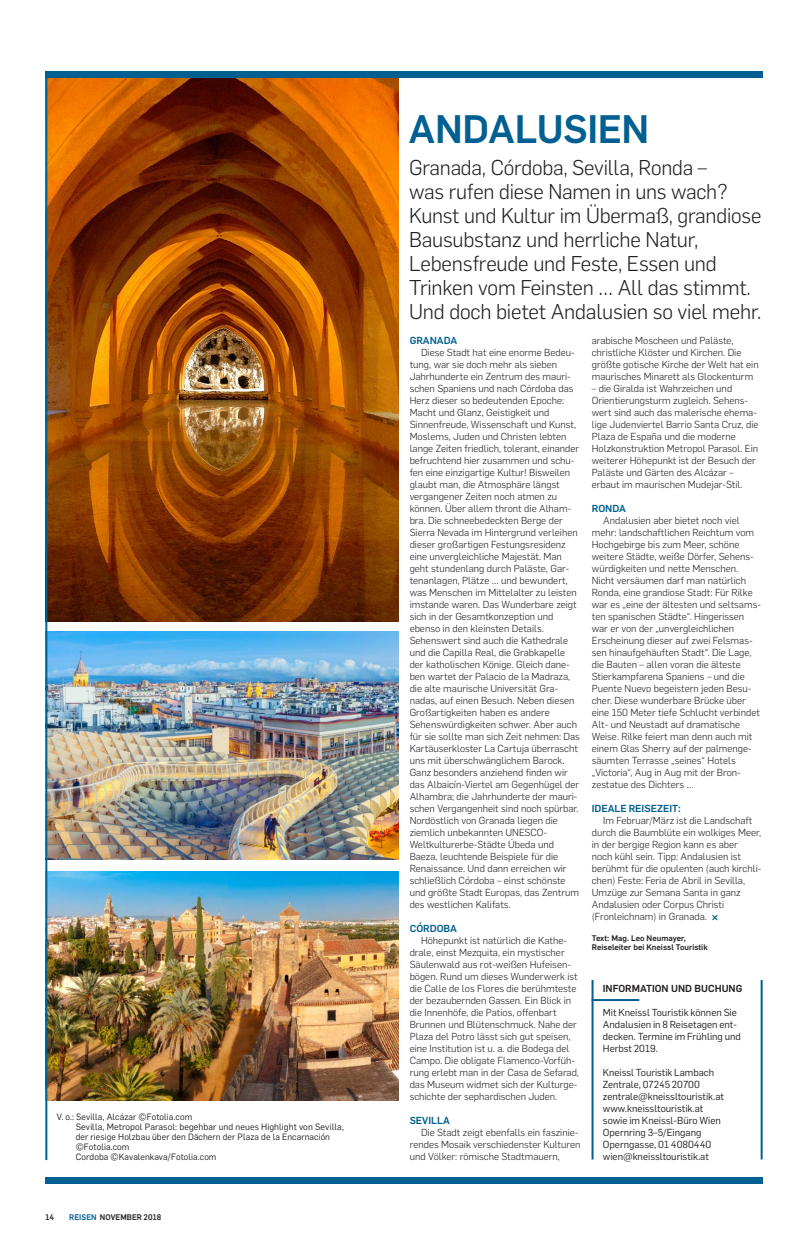
<style>
.page{position:relative;width:808px;height:1248px;background:#fff}
.page>*{position:absolute;margin:0;border:0;box-sizing:border-box;transform-origin:0 0}
.Titel_51{font:500 39px "Flama";letter-spacing:-.015em;color:#016091}
.Vorspann_21{font:300 21px/24px "Flama";letter-spacing:-.01em;color:#231f20}
.Grundtext{font:300 10px/12px "Flama";color:#231f20}
.Infokasten_Grundtext{font:10px/12px "Flama";color:#231f20}
.Zwiti{font:500 10px "Flama";color:#016091}
.Infokasten_Titel_lin{font:500 10px "Flama";color:#231f20}
.BU{font:9px/10px "Flama";letter-spacing:.01em;color:#231f20}
.Autor{font:500 8px/9px "Flama";color:#231f20}
.Pagina{font:500 8px "Flama";letter-spacing:.01em;color:#231f20;scale:.96 1}
.s1{color:#016091}
.s2{font-weight:800;font-size:10.6px;color:#016091}
</style>
<div class="page">
<hr style="left:591px;top:979px;width:2px;height:180px;background:#016091">
<hr style="left:761px;top:979px;width:2px;height:180px;background:#016091">
<hr style="left:591px;top:998px;width:48px;height:2px;background:#016091">
<img style="left:47px;top:871px;width:351px;height:228px">
<img style="left:47px;top:631px;width:351px;height:228px">
<img style="left:47px;top:78px;width:351px;height:543px">
<hr style="left:45px;top:71px;width:2px;height:1088px;background:#016091">
<div style="left:45px;top:1177px;width:718px;height:6px;background:#016091"></div>
<div style="left:45px;top:71px;width:718px;height:7px;background:#016091"></div>
<p class="BU" style="left:57px;top:1111px;width:137px">V. o.: Sevilla, Alcázar ©Fotolia.com</p>
<p class="BU" style="left:76px;top:1121px;width:270px">Sevilla, Metropol Parasol: begehbar und neues Highlight von Sevilla,</p>
<p class="BU" style="left:76px;top:1131px;width:256px">der riesige Holzbau über den Dächern der Plaza de la Encarnación ©Fotolia.com</p>
<p class="BU" style="left:76px;top:1151px;width:142px">Cordoba ©Kavalenkava/Fotolia.com</p>
<p class="Pagina" style="left:45px;top:1210px;width:10px">14</p>
<p class="Pagina" style="left:69px;top:1210px;width:97px"><span class="s1">REISEN</span> NOVEMBER 2018</p>
<p class="Titel_51" style="left:409px;top:101px;width:242px">ANDALUSIEN</p>
<p class="Vorspann_21" style="left:409px;top:154px;width:354px">Granada, Córdoba, Sevilla, Ronda –<br>was rufen diese Namen in uns wach?<br>Kunst und Kultur im Übermaß, grandiose Bausubstanz und herrliche Natur, Lebensfreude und Feste, Essen und Trinken vom Feinsten … All das stimmt.<br>Und doch bietet Andalusien so viel mehr.</p>
<p class="Zwiti" style="left:410px;top:333px;width:49px">GRANADA</p>
<p class="Grundtext" style="left:410px;top:345px;width:172px;text-indent:11px">Diese Stadt hat eine enorme Bedeu&shy;tung, war sie doch mehr als sieben Jahrhunderte ein Zentrum des mauri&shy;schen Spaniens und nach Córdoba das Herz dieser so bedeutenden Epoche:<br>Macht und Glanz, Geistigkeit und Sinnenfreude, Wissenschaft und Kunst, Moslems, Juden und Christen lebten lange Zeiten friedlich, tolerant, einander befruchtend hier zusammen und schu&shy;fen eine einzigartige Kultur! Bisweilen glaubt man, die Atmosphäre längst vergangener Zeiten noch atmen zu können. Über allem thront die Alham&shy;bra. Die schneebedeckten Berge der Sierra Nevada im Hintergrund verleihen dieser großartigen Festungsresidenz eine unvergleichliche Majestät. Man geht stundenlang durch Paläste, Gar&shy;tenanlagen, Plätze … und bewundert, was Menschen im Mittelalter zu leisten imstande waren. Das Wunderbare zeigt sich in der Gesamtkonzeption und ebenso in den kleinsten Details.<br>Sehenswert sind auch die Kathedrale und die Capilla Real, die Grabkapelle der katholischen Könige. Gleich dane&shy;ben wartet der Palacio de la Madraza, die alte maurische Universität Gra&shy;nadas, auf einen Besuch. Neben diesen Großartigkeiten haben es andere Sehenswürdigkeiten schwer. Aber auch für sie sollte man sich Zeit nehmen: Das Kartäuserkloster La Cartuja überrascht uns mit überschwänglichem Barock.<br>Ganz besonders anziehend finden wir das Albaicín-Viertel am Gegenhügel der Alhambra; die Jahrhunderte der mauri&shy;schen Vergangenheit sind noch spürbar.<br>Nordöstlich von Granada liegen die ziemlich unbekannten UNESCO-Weltkulturerbe-Städte Úbeda und Baeza, leuchtende Beispiele für die Renaissance. Und dann erreichen wir schließlich Córdoba – einst schönste und größte Stadt Europas, das Zentrum des westlichen Kalifats.</p>
<p class="Zwiti" style="left:410px;top:921px;width:49px">CÓRDOBA</p>
<p class="Grundtext" style="left:410px;top:933px;width:171px;text-indent:11px">Höhepunkt ist natürlich die Kathe&shy;drale, einst Mezquita, ein mystischer Säulenwald aus rot-weißen Hufeisen&shy;bögen. Rund um dieses Wunderwerk ist die Calle de los Flores die berühmteste der bezaubernden Gassen. Ein Blick in die Innenhöfe, die Patios, offenbart Brunnen und Blütenschmuck. Nahe der Plaza del Potro lässt sich gut speisen, eine Institution ist u. a. die Bodega del Campo. Die obligate Flamenco-Vorfüh&shy;rung erlebt man in der Casa de Sefarad, das Museum widmet sich der Kulturge&shy;schichte der sephardischen Juden.</p>
<p class="Zwiti" style="left:410px;top:1113px;width:42px">SEVILLA</p>
<p class="Grundtext" style="left:410px;top:1125px;width:172px;text-indent:11px">Die Stadt zeigt ebenfalls ein faszinie&shy;rendes Mosaik verschiedenster Kulturen und Völker: römische Stadtmauern,</p>
<p class="Grundtext" style="left:592px;top:333px;width:168px">arabische Moscheen und Paläste, christliche Klöster und Kirchen. Die größte gotische Kirche der Welt hat ein maurisches Minarett als Glockenturm</p>
<p class="Grundtext" style="left:592px;top:381px;width:168px">– die Giralda ist Wahrzeichen und Orientierungsturm zugleich. Sehens&shy;wert sind auch das malerische ehema&shy;lige Judenviertel Barrio Santa Cruz, die Plaza de España und die moderne Holzkonstruktion Metropol Parasol. Ein weiterer Höhepunkt ist der Besuch der Paläste und Gärten des Alcázar – erbaut im maurischen Mudejar-Stil.</p>
<p class="Zwiti" style="left:592px;top:501px;width:36px">RONDA</p>
<p class="Grundtext" style="left:592px;top:513px;width:171px;text-indent:11px">Andalusien aber bietet noch viel mehr: landschaftlichen Reichtum vom Hochgebirge bis zum Meer, schöne weitere Städte, weiße Dörfer, Sehens&shy;würdigkeiten und nette Menschen.<br>Nicht versäumen darf man natürlich Ronda, eine grandiose Stadt: Für Rilke war es „eine der ältesten und seltsams&shy;ten spanischen Städte“. Hingerissen war er von der „unvergleichlichen Erscheinung dieser auf zwei Felsmas&shy;sen hinaufgehäuften Stadt“. Die Lage, die Bauten – allen voran die älteste Stierkampfarena Spaniens – und die Puente Nuevo begeistern jeden Besu&shy;cher. Diese wunderbare Brücke über eine 150 Meter tiefe Schlucht verbindet Alt- und Neustadt auf dramatische Weise. Rilke feiert man denn auch mit einem Glas Sherry auf der palmenge&shy;säumten Terrasse „seines“ Hotels „Victoria“, Aug in Aug mit der Bron&shy;zestatue des Dichters …</p>
<p class="Zwiti" style="left:592px;top:801px;width:90px">IDEALE REISEZEIT:</p>
<p class="Grundtext" style="left:592px;top:813px;width:171px;text-indent:11px">Im Februar/März ist die Landschaft durch die Baumblüte ein wolkiges Meer, in der bergige Region kann es aber<br>noch kühl sein. Tipp: Andalusien ist berühmt für die opulenten (auch kirchli&shy;chen) Feste: Feria de Abril in Sevilla, Umzüge zur Semana Santa in ganz Andalusien oder Corpus Christi (Fronleichnam) in Granada. <span class="s2">×</span></p>
<p class="Autor" style="left:592px;top:932px;width:117px">Text: Mag. Leo Neumayer,<br>Reiseleiter bei Kneissl Touristik</p>
<p class="Infokasten_Titel_lin" style="left:603px;top:981px;width:141px">INFORMATION UND BUCHUNG</p>
<p class="Infokasten_Grundtext" style="left:603px;top:1005px;width:140px">Mit Kneissl Touristik können Sie<br>Andalusien in 8 Reisetagen ent&shy;decken. Termine im Frühling und<br>Herbst 2019.</p>
<p class="Infokasten_Grundtext" style="left:603px;top:1065px;width:123px">Kneissl Touristik Lambach<br>Zentrale, 07245 20700 zentrale@kneissltouristik.at www.kneissltouristik.at sowie im Kneissl-Büro Wien<br>Opernring 3–5/Eingang<br>Operngasse, 01 4080440 wien@kneissltouristik.at</p>
</div>
